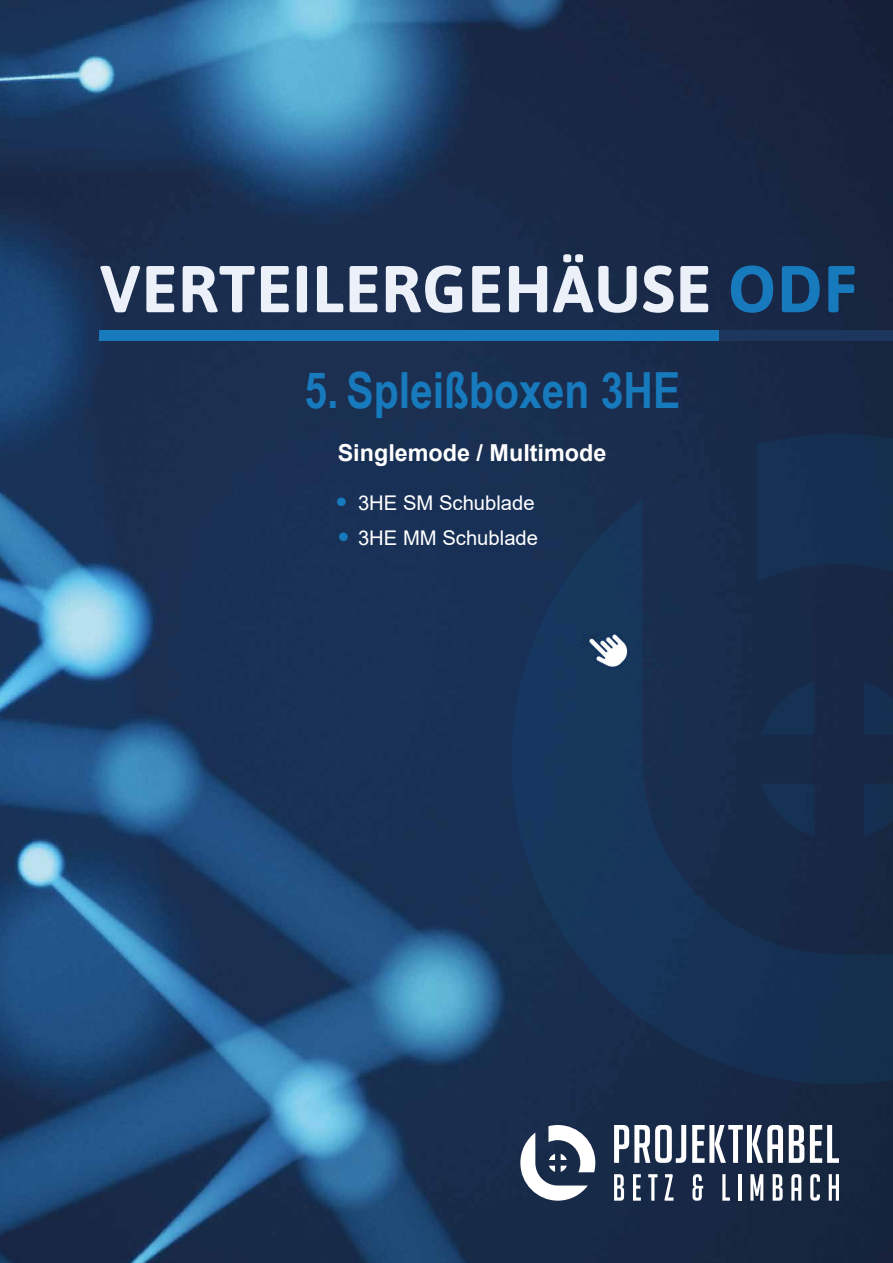
<style>
.page{position:relative;width:893px;height:1263px;background:#fff}
.page>*{position:absolute;margin:0;border:0;box-sizing:border-box;transform-origin:0 0}
.t1{font:700 66px "Asap";letter-spacing:.01em;color:#ecf1f9}
.t2{font:700 49.8px "Arial Narrow";color:#177abd}
.t3{font:700 23.4px "Arial";color:#fff}
.t4{font:20.25px "Arial";color:#fff}
.s1{color:#177abd}
.s2{font-family:"Asap";font-size:34.2px;color:#177abd}
</style>
<div class="page">
<img style="left:0;top:0;width:893px;height:1263px">
<div style="left:757px;top:434px;width:136px;height:65px;background:#152f53"></div>
<svg style="left:512px;top:499px;width:381px;height:585px;background:#172e50"></svg>
<svg style="left:863px;top:682px;width:30px;height:53px;background:#152d50"></svg>
<svg style="left:761px;top:682px;width:53px;height:53px;background:#152f4f"></svg>
<svg style="left:863px;top:783px;width:30px;height:54px;background:#152d4e"></svg>
<svg style="left:761px;top:783px;width:53px;height:54px;background:#152e4f"></svg>
<div style="left:666px;top:331px;width:227px;height:10px;background:#1c365e"></div>
<div style="left:100px;top:331px;width:619px;height:10px;background:#177abd"></div>
<svg style="left:520px;top:1125px;width:75px;height:76px"></svg>
<svg style="left:614px;top:1125px;width:72px;height:38px"></svg>
<svg style="left:692px;top:1125px;width:91px;height:38px"></svg>
<svg style="left:789px;top:1125px;width:15px;height:38px"></svg>
<svg style="left:810px;top:1125px;width:29px;height:38px"></svg>
<svg style="left:614px;top:1174px;width:10px;height:27px"></svg>
<svg style="left:633px;top:1174px;width:8px;height:27px"></svg>
<svg style="left:648px;top:1174px;width:9px;height:27px"></svg>
<svg style="left:664px;top:1174px;width:9px;height:27px"></svg>
<svg style="left:692px;top:1174px;width:11px;height:27px"></svg>
<svg style="left:722px;top:1174px;width:8px;height:27px"></svg>
<hr style="left:738px;top:1174px;width:3px;height:27px;background:#fff">
<svg style="left:750px;top:1174px;width:13px;height:27px"></svg>
<svg style="left:773px;top:1174px;width:10px;height:27px"></svg>
<svg style="left:791px;top:1174px;width:10px;height:27px"></svg>
<svg style="left:810px;top:1174px;width:10px;height:27px"></svg>
<svg style="left:829px;top:1174px;width:10px;height:27px"></svg>
<img style="left:562px;top:607px;width:84px;height:73px">
<h1 class="t1" style="left:100px;top:242px;width:758px">VERTEILERGEHÄUSE <span class="s1">ODF</span></h1>
<h2 class="t2" style="left:305px;top:353px;width:377px">5. Spleißboxen 3HE</h2>
<p class="t3" style="left:338px;top:437px;width:270px">Singlemode / Multimode</p>
<p class="t4" style="left:336px;top:489px;width:200px"><span class="s2">•</span> 3HE SM Schublade</p>
<p class="t4" style="left:338px;top:524px;width:202px"><span class="s2">•</span> 3HE MM Schublade</p>
</div>
